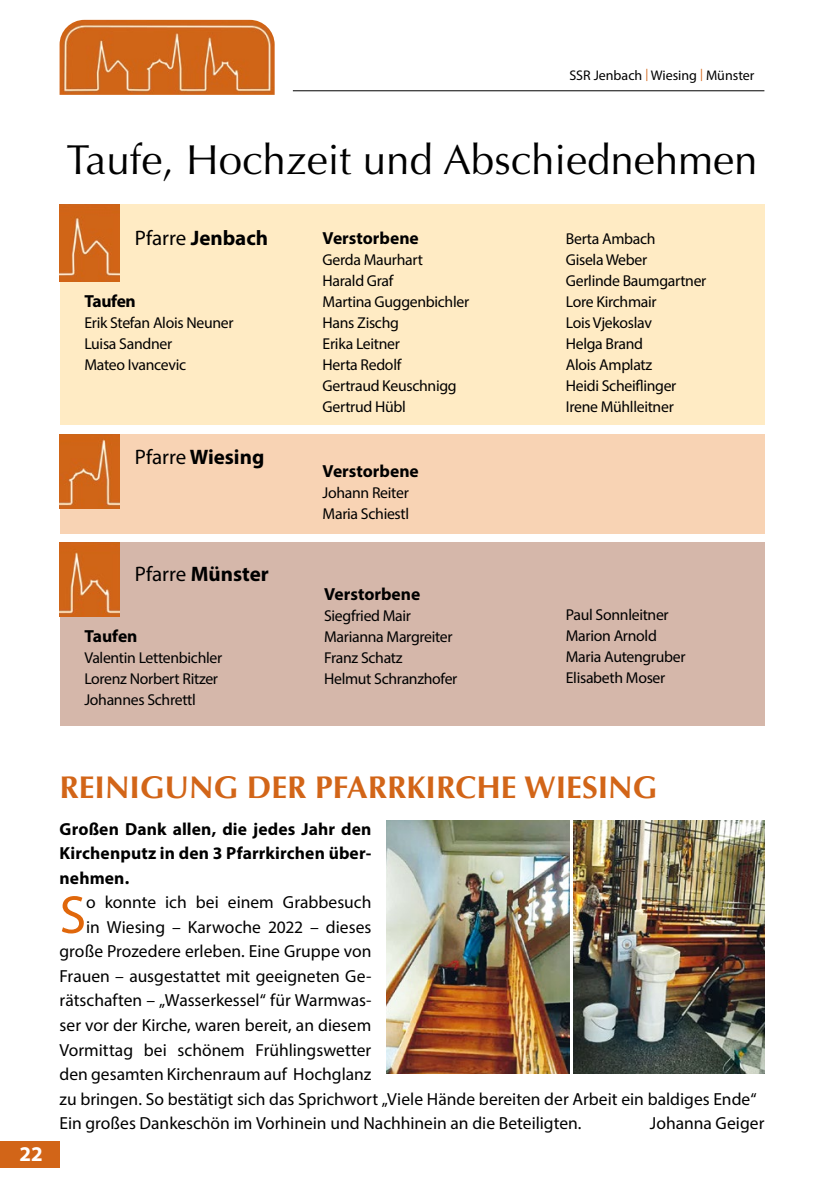
<style>
.page{position:relative;width:824px;height:1191px;background:#fff}
.page>*{position:absolute;margin:0;border:0;box-sizing:border-box;transform-origin:0 0}
.t1{font:53.9px "Myriad Pro";color:#e0670b}
.t2{font:42px "Optima";color:#000}
.t3{font:700 31.5px "Optima";color:#d26518}
.t4{font:700 21px "Myriad Pro";color:#000}
.t5{font:700 21px "Myriad Pro";color:#fff}
.t6{font:17.5px "Myriad Pro";color:#000}
.t7{font:700 17.5px/24.5px "Myriad Pro";letter-spacing:.005em;color:#000;text-align:justify}
.t8{font:15.75px "Myriad Pro";letter-spacing:-.02em;color:#000}
.t9{font:14px "Myriad Pro";color:#000}
.s1{font-size:12.25px;color:#d26518}
.s2{font-weight:400}
</style>
<div class="page">
<div style="left:0;top:1141px;width:60px;height:26px;background:#d26518"></div>
<hr style="left:293px;top:90px;width:471px;height:1px;background:#000">
<img style="left:60px;top:20px;width:214px;height:75px">
<div style="left:60px;top:204px;width:704px;height:220px;background:#ffebc4"></div>
<img style="left:60px;top:204px;width:59px;height:77px">
<div style="left:60px;top:434px;width:704px;height:100px;background:#f8d3b4"></div>
<img style="left:60px;top:434px;width:59px;height:75px">
<div style="left:60px;top:542px;width:704px;height:184px;background:#d5b7aa"></div>
<img style="left:60px;top:542px;width:59px;height:75px">
<img style="left:573px;top:820px;width:191px;height:253px">
<img style="left:386px;top:820px;width:184px;height:253px">
<p class="t9" style="left:569px;top:67px;width:187px">SSR Jenbach <span class="s1">|</span> Wiesing <span class="s1">|</span> Münster</p>
<p class="t2" style="left:66px;top:135px;width:692px">Taufe, Hochzeit und Abschiednehmen</p>
<p class="t4" style="left:135px;top:225px;width:135px"><span class="s2">Pfarre</span> Jenbach</p>
<p class="t7" style="left:84px;top:288px;width:53px">Taufen</p>
<p class="t8" style="left:84px;top:313px;width:151px">Erik Stefan Alois Neuner</p>
<p class="t8" style="left:84px;top:334px;width:89px">Luisa Sandner</p>
<p class="t8" style="left:84px;top:355px;width:103px">Mateo Ivancevic</p>
<p class="t4" style="left:135px;top:443px;width:131px"><span class="s2">Pfarre</span> Wiesing</p>
<p class="t4" style="left:135px;top:560px;width:135px"><span class="s2">Pfarre</span> Münster</p>
<p class="t7" style="left:84px;top:623px;width:55px">Taufen</p>
<p class="t8" style="left:84px;top:648px;width:139px">Valentin Lettenbichler</p>
<p class="t8" style="left:84px;top:669px;width:135px">Lorenz Norbert Ritzer</p>
<p class="t8" style="left:84px;top:690px;width:113px">Johannes Schrettl</p>
<p class="t7" style="left:322px;top:225px;width:98px">Verstorbene</p>
<p class="t8" style="left:322px;top:250px;width:102px">Gerda Maurhart</p>
<p class="t8" style="left:322px;top:271px;width:72px">Harald Graf</p>
<p class="t8" style="left:322px;top:292px;width:148px">Martina Guggenbichler</p>
<p class="t8" style="left:322px;top:313px;width:78px">Hans Zischg</p>
<p class="t8" style="left:322px;top:334px;width:79px">Erika Leitner</p>
<p class="t8" style="left:322px;top:355px;width:80px">Herta Redolf</p>
<p class="t8" style="left:322px;top:376px;width:135px">Gertraud Keuschnigg</p>
<p class="t8" style="left:322px;top:397px;width:85px">Gertrud Hübl</p>
<p class="t7" style="left:322px;top:458px;width:98px">Verstorbene</p>
<p class="t8" style="left:322px;top:483px;width:88px">Johann Reiter</p>
<p class="t8" style="left:322px;top:504px;width:88px">Maria Schiestl</p>
<p class="t7" style="left:324px;top:581px;width:98px">Verstorbene</p>
<p class="t8" style="left:324px;top:606px;width:88px">Siegfried Mair</p>
<p class="t8" style="left:324px;top:627px;width:130px">Marianna Margreiter</p>
<p class="t8" style="left:324px;top:648px;width:80px">Franz Schatz</p>
<p class="t8" style="left:324px;top:669px;width:135px">Helmut Schranzhofer</p>
<p class="t8" style="left:566px;top:229px;width:91px">Berta Ambach</p>
<p class="t8" style="left:566px;top:250px;width:83px">Gisela Weber</p>
<p class="t8" style="left:566px;top:271px;width:142px">Gerlinde Baumgartner</p>
<p class="t8" style="left:566px;top:292px;width:92px">Lore Kirchmair</p>
<p class="t8" style="left:566px;top:313px;width:87px">Lois Vjekoslav</p>
<p class="t8" style="left:566px;top:334px;width:79px">Helga Brand</p>
<p class="t8" style="left:566px;top:355px;width:88px">Alois Amplatz</p>
<p class="t8" style="left:566px;top:376px;width:112px">Heidi Scheiflinger</p>
<p class="t8" style="left:566px;top:397px;width:109px">Irene Mühlleitner</p>
<p class="t8" style="left:566px;top:605px;width:104px">Paul Sonnleitner</p>
<p class="t8" style="left:566px;top:626px;width:92px">Marion Arnold</p>
<p class="t8" style="left:566px;top:647px;width:121px">Maria Autengruber</p>
<p class="t8" style="left:566px;top:668px;width:101px">Elisabeth Moser</p>
<p class="t5" style="left:20px;top:1140px;width:25px">22</p>
<p class="t3" style="left:60px;top:769px;width:599px">REINIGUNG DER PFARRKIRCHE WIESING</p>
<p class="t7" style="left:60px;top:816px;width:313px">Großen Dank allen, die jedes Jahr den Kirchenputz in den 3 Pfarrkirchen über&shy;nehmen.</p>
<p class="t1" style="left:60px;top:881px;width:28px">S</p>
<p class="t6" style="left:86px;top:891px;width:287px">o konnte ich bei einem Grabbesuch</p>
<p class="t6" style="left:86px;top:916px;width:287px">in Wiesing – Karwoche 2022 – dieses</p>
<p class="t6" style="left:60px;top:940px;width:313px">große Prozedere erleben. Eine Gruppe von</p>
<p class="t6" style="left:60px;top:965px;width:313px">Frauen – ausgestattet mit geeigneten Ge-</p>
<p class="t6" style="left:60px;top:989px;width:313px">rätschaften – „Wasserkessel“ für Warmwas-</p>
<p class="t6" style="left:60px;top:1014px;width:313px">ser vor der Kirche, waren bereit, an diesem</p>
<p class="t6" style="left:60px;top:1038px;width:313px">Vormittag bei schönem Frühlingswetter</p>
<p class="t6" style="left:60px;top:1063px;width:313px">den gesamten Kirchenraum auf Hochglanz</p>
<p class="t6" style="left:60px;top:1087px;width:698px">zu bringen. So bestätigt sich das Sprichwort „Viele Hände bereiten der Arbeit ein baldiges Ende“</p>
<p class="t6" style="left:60px;top:1112px;width:523px">Ein großes Dankeschön im Vorhinein und Nachhinein an die Beteiligten.</p>
<p class="t6" style="left:649px;top:1112px;width:116px">Johanna Geiger</p>
</div>
